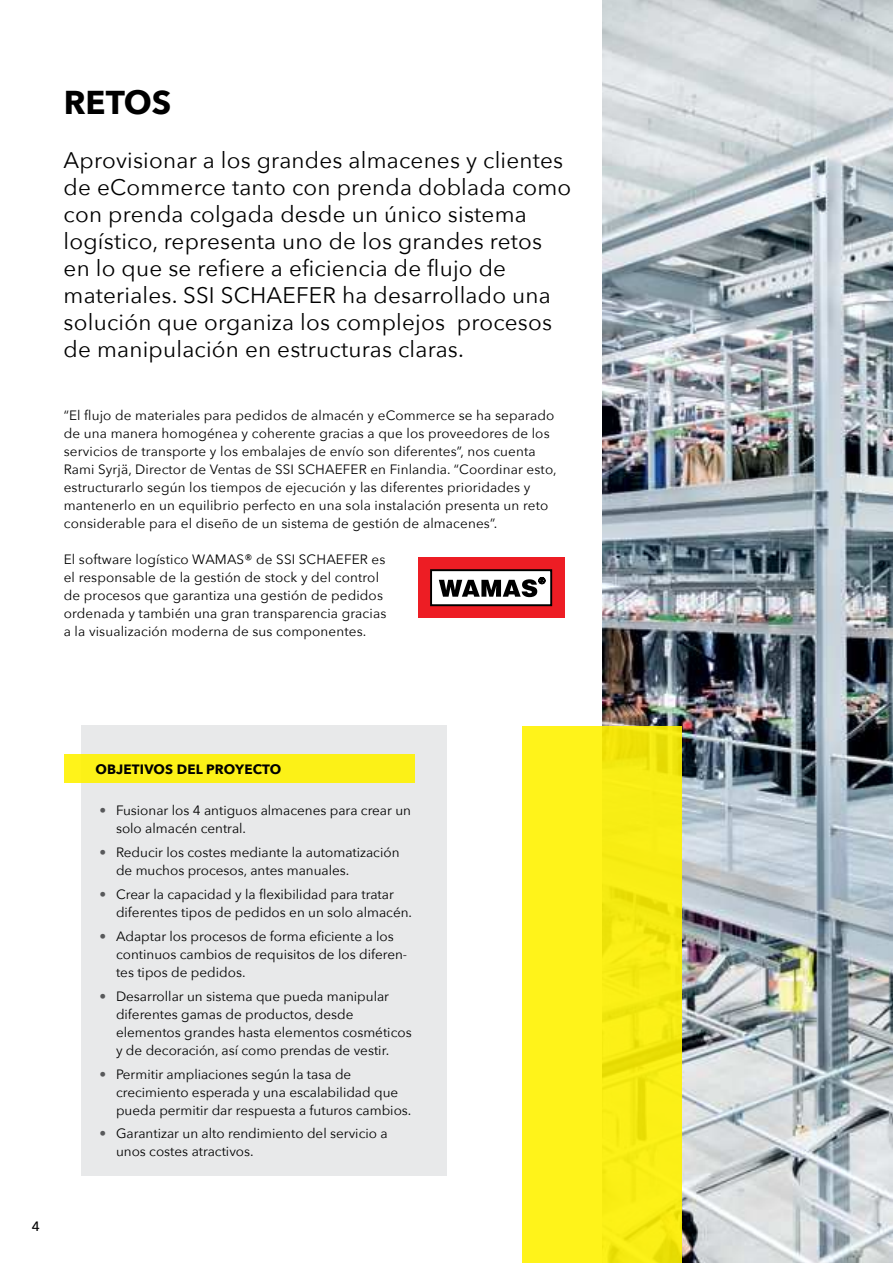
<style>
.page{position:relative;width:893px;height:1263px;background:#fff}
.page>*{position:absolute;margin:0;border:0;box-sizing:border-box;transform-origin:0 0}
.t1{font:700 33px "Avenir Next";color:#000}
.t2{font:22.5px/27px "Avenir Next";letter-spacing:.01em;color:#000}
.t3{font:13.5px/18px "Avenir Next";color:#000}
.t4{font:700 13.5px "Avenir Next";letter-spacing:.01em;color:#000}
.t5{font:500 13.5px "Avenir Next";color:#000}
.s1{color:#58595b}
</style>
<div class="page">
<img style="left:602px;top:0;width:291px;height:1263px">
<div style="left:418px;top:558px;width:146px;height:60px;background:#ed1d24"></div>
<div style="left:431px;top:570px;width:120px;height:35px;background:#fff"></div>
<div style="left:430px;top:569px;width:122px;height:37px;border:2px solid #000"></div>
<svg style="left:439px;top:577px;width:106px;height:20px"></svg>
<div style="left:81px;top:726px;width:365px;height:450px;background:#e6e7e8"></div>
<div style="left:64px;top:754px;width:351px;height:29px;background:#fcf117"></div>
<svg style="left:523px;top:726px;width:159px;height:537px;background:#faef16"></svg>
<h1 class="t1" style="left:64px;top:84px;width:109px">RETOS</h1>
<p class="t2" style="left:64px;top:147px;width:509px">Aprovisionar a los grandes almacenes y clientes de eCommerce tanto con prenda doblada como con prenda colgada desde un único sistema logístico, representa uno de los grandes retos en lo que se reiere a eiciencia de lujo de materiales. SSI SCHAEFER ha desarrollado una solución que organiza los complejos procesos de manipulación en estructuras claras.</p>
<p class="t3" style="left:64px;top:405px;width:494px">“El lujo de materiales para pedidos de almacén y eCommerce se ha separado de una manera homogénea y coherente gracias a que los proveedores de los servicios de transporte y los embalajes de envío son diferentes”, nos cuenta Rami Syrjä, Director de Ventas de SSI SCHAEFER en Finlandia. “Coordinar esto, estructurarlo según los tiempos de ejecución y las diferentes prioridades y mantenerlo en un equilibrio perfecto en una sola instalación presenta un reto considerable para el diseño de un sistema de gestión de almacenes”.</p>
<p class="t3" style="left:64px;top:550px;width:324px">El software logístico WAMAS® de SSI SCHAEFER es el responsable de la gestión de stock y del control de procesos que garantiza una gestión de pedidos ordenada y también una gran transparencia gracias a la visualización moderna de sus componentes.</p>
<p class="t5" style="left:32px;top:1218px;width:10px">4</p>
<p class="t4" style="left:96px;top:761px;width:187px">OBJETIVOS DEL PROYECTO</p>
<p class="t3" style="left:116px;top:801px;width:297px;text-indent:-16px"><span class="s1">•</span> Fusionar los 4 antiguos almacenes para crear un solo almacén central.</p>
<p class="t3" style="left:116px;top:843px;width:285px;text-indent:-16px"><span class="s1">•</span> Reducir los costes mediante la automatización de muchos procesos, antes manuales.</p>
<p class="t3" style="left:116px;top:884px;width:298px;text-indent:-16px"><span class="s1">•</span> Crear la capacidad y la lexibilidad para tratar diferentes tipos de pedidos en un solo almacén.</p>
<p class="t3" style="left:116px;top:926px;width:293px;text-indent:-16px"><span class="s1">•</span> Adaptar los procesos de forma eiciente a los continuos cambios de requisitos de los diferen&shy;tes tipos de pedidos.</p>
<p class="t3" style="left:116px;top:987px;width:297px;text-indent:-16px"><span class="s1">•</span> Desarrollar un sistema que pueda manipular diferentes gamas de productos, desde elementos grandes hasta elementos cosméticos y de decoración, así como prendas de vestir.</p>
<p class="t3" style="left:116px;top:1065px;width:297px;text-indent:-16px"><span class="s1">•</span> Permitir ampliaciones según la tasa de crecimiento esperada y una escalabilidad que pueda permitir dar respuesta a futuros cambios.</p>
<p class="t3" style="left:116px;top:1125px;width:273px;text-indent:-16px"><span class="s1">•</span> Garantizar un alto rendimiento del servicio a unos costes atractivos.</p>
</div>
